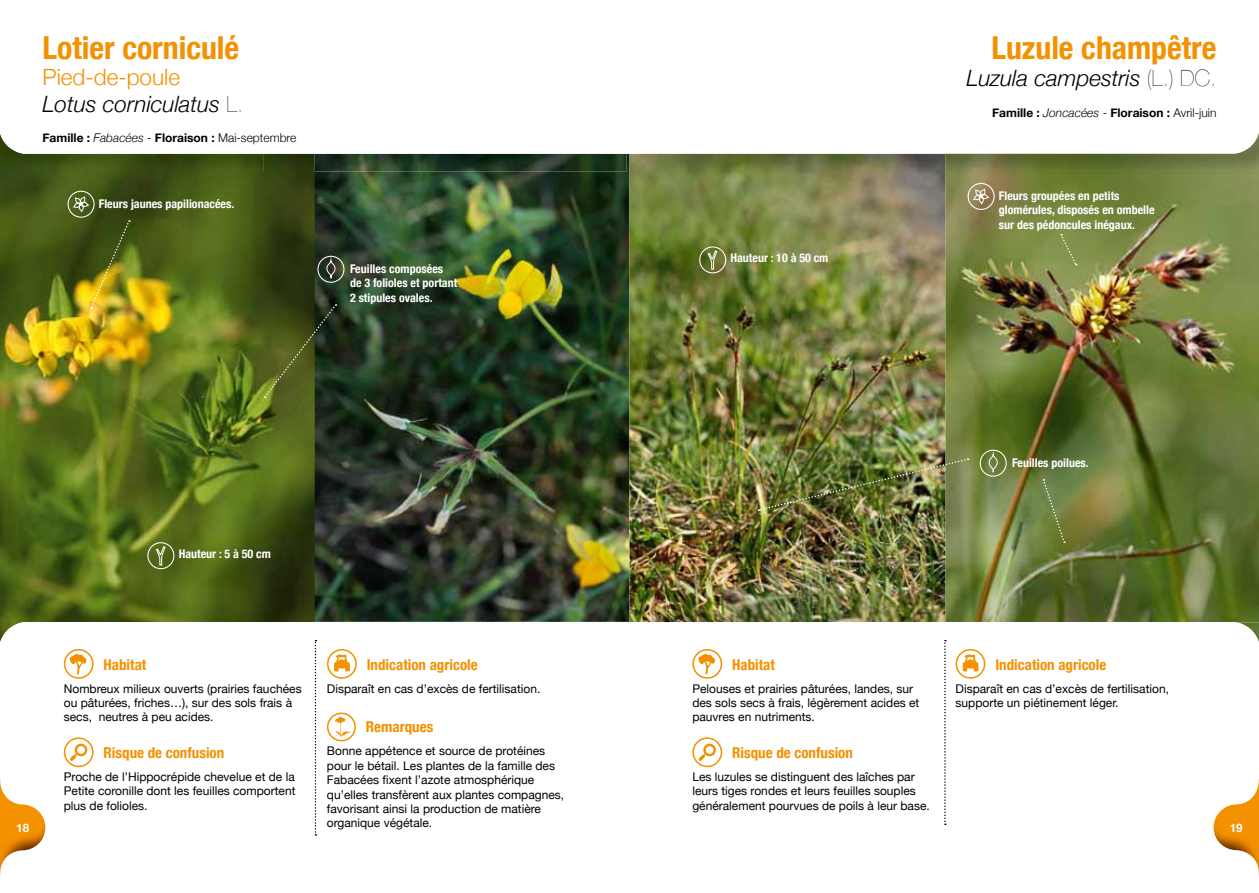
<style>
.page{position:relative;width:1259px;height:893px;background:#fff}
.page>*{position:absolute;margin:0;border:0;box-sizing:border-box;transform-origin:0 0}
.t1{font:700 condensed 31.8px "Helvetica Neue";color:#f39100}
.t2{font:italic 300 22.5px/27px "Helvetica Neue";color:#000}
.t3{font:700 condensed 15px "Helvetica Neue";color:#f39100}
.t4{font:12px/14.4px "Helvetica Neue";color:#000}
.t5{font:700 condensed 12px/14.4px "Helvetica Neue";color:#fff}
.t6{font:700 12px "Helvetica Neue";color:#000}
.t7{font:700 11.7px "Helvetica Neue";color:#fff}
.s1{font-style:normal;color:#f39100}
.s2{font-weight:200;font-style:normal}
.s3{font-weight:300;font-style:italic}
.s4{font-weight:300}
</style>
<div class="page">
<img style="left:0;top:172px;width:315px;height:450px">
<img style="left:315px;top:154px;width:629px;height:468px">
<img style="left:315px;top:621px;width:311px;height:1px">
<svg style="left:0;top:622px;width:357px;height:214px"></svg>
<img style="left:0;top:154px;width:263px;height:18px">
<img style="left:263px;top:154px;width:363px;height:18px">
<svg style="left:0;top:134px;width:629px;height:20px"></svg>
<div style="left:147px;top:542px;width:27px;height:27px;border:1px solid #fff;border-radius:50%"></div>
<svg style="left:156px;top:546px;width:10px;height:20px"></svg>
<svg style="left:72px;top:196px;width:18px;height:17px"></svg>
<div style="left:68px;top:191px;width:27px;height:27px;border:1px solid #fff;border-radius:50%"></div>
<svg style="left:326px;top:260px;width:10px;height:19px"></svg>
<div style="left:317px;top:256px;width:27px;height:27px;border:1px solid #fff;border-radius:50%"></div>
<div style="left:64px;top:649px;width:30px;height:30px;border:2px solid #f39100;border-radius:50%"></div>
<svg style="left:70px;top:653px;width:16px;height:21px"></svg>
<svg style="left:70px;top:744px;width:17px;height:17px"></svg>
<div style="left:64px;top:737px;width:30px;height:30px;border:2px solid #f39100;border-radius:50%"></div>
<svg style="left:334px;top:654px;width:16px;height:18px"></svg>
<div style="left:327px;top:649px;width:30px;height:30px;border:2px solid #f39100;border-radius:50%"></div>
<div style="left:327px;top:712px;width:29px;height:29px;border:2px solid #f39100;border-radius:50%"></div>
<svg style="left:335px;top:717px;width:15px;height:20px"></svg>
<img style="left:0;top:778px;width:45px;height:98px">
<img style="left:944px;top:154px;width:315px;height:468px">
<img style="left:630px;top:154px;width:315px;height:19px">
<svg style="left:629px;top:133px;width:630px;height:21px"></svg>
<div style="left:699px;top:246px;width:27px;height:27px;border:1px solid #fff;border-radius:50%"></div>
<svg style="left:707px;top:251px;width:11px;height:19px"></svg>
<svg style="left:972px;top:188px;width:18px;height:17px"></svg>
<div style="left:967px;top:183px;width:27px;height:27px;border:1px solid #fff;border-radius:50%"></div>
<svg style="left:988px;top:454px;width:10px;height:19px"></svg>
<div style="left:979px;top:450px;width:27px;height:27px;border:1px solid #fff;border-radius:50%"></div>
<svg style="left:315px;top:640px;width:1px;height:196px"></svg>
<svg style="left:944px;top:640px;width:2px;height:185px"></svg>
<img style="left:1213px;top:779px;width:46px;height:97px">
<div style="left:692px;top:649px;width:30px;height:30px;border:2px solid #f39100;border-radius:50%"></div>
<svg style="left:698px;top:653px;width:17px;height:21px"></svg>
<svg style="left:698px;top:744px;width:18px;height:17px"></svg>
<div style="left:692px;top:737px;width:30px;height:30px;border:2px solid #f39100;border-radius:50%"></div>
<svg style="left:962px;top:654px;width:16px;height:18px"></svg>
<div style="left:955px;top:649px;width:30px;height:30px;border:2px solid #f39100;border-radius:50%"></div>
<img style="left:90px;top:220px;width:40px;height:89px">
<svg style="left:263px;top:304px;width:73px;height:94px;background:#3f4c1c"></svg>
<img style="left:758px;top:458px;width:210px;height:54px">
<svg style="left:1042px;top:479px;width:23px;height:64px"></svg>
<svg style="left:1060px;top:234px;width:17px;height:31px"></svg>
<h1 class="t1" style="left:43px;top:28px;width:198px">Lotier corniculé</h1>
<h2 class="t2" style="left:43px;top:63px;width:202px"><span class="s1">Pied-de-poule<br></span>Lotus corniculatus <span class="s2">L.</span></h2>
<p class="t6" style="left:43px;top:131px;width:255px">Famille : <span class="s3">Fabacées</span> <span class="s4">-</span> Floraison : <span class="s4">Mai-septembre</span></p>
<p class="t5" style="left:99px;top:196px;width:137px">Fleurs jaunes papilionacées.</p>
<p class="t5" style="left:350px;top:261px;width:109px">Feuilles composées de 3 folioles et portant<br>2 stipules ovales.</p>
<p class="t5" style="left:179px;top:546px;width:94px">Hauteur : 5 à 50 cm</p>
<p class="t7" style="left:16px;top:821px;width:14px">18</p>
<p class="t3" style="left:104px;top:655px;width:44px">Habitat</p>
<p class="t4" style="left:64px;top:681px;width:239px">Nombreux milieux ouverts (prairies fauchées ou pâturées, friches…), sur des sols frais à secs, neutres à peu acides.</p>
<p class="t3" style="left:104px;top:744px;width:122px">Risque de confusion</p>
<p class="t4" style="left:64px;top:769px;width:233px;text-align:justify">Proche de l’Hippocrépide chevelue et de la Petite coronille dont les feuilles comportent plus de folioles.</p>
<p class="t3" style="left:367px;top:655px;width:112px">Indication agricole</p>
<p class="t4" style="left:327px;top:681px;width:215px">Disparaît en cas d’excès de fertilisation.</p>
<p class="t3" style="left:366px;top:718px;width:69px">Remarques</p>
<p class="t4" style="left:327px;top:744px;width:239px">Bonne appétence et source de protéines pour le bétail. Les plantes de la famille des Fabacées fixent l’azote atmosphérique qu’elles transfèrent aux plantes compagnes, favorisant ainsi la production de matière organique végétale.</p>
<p class="t5" style="left:730px;top:251px;width:99px">Hauteur : 10 à 50 cm</p>
<h1 class="t1" style="left:991px;top:28px;width:227px">Luzule champêtre</h1>
<h2 class="t2" style="left:966px;top:64px;width:251px">Luzula campestris <span class="s2">(L.) DC.</span></h2>
<p class="t6" style="left:992px;top:105px;width:226px">Famille : <span class="s3">Joncacées</span> <span class="s4">-</span> Floraison : <span class="s4">Avril-juin</span></p>
<p class="t5" style="left:999px;top:188px;width:157px">Fleurs groupées en petits glomérules, disposés en ombelle sur des pédoncules inégaux.</p>
<p class="t5" style="left:1012px;top:455px;width:78px">Feuilles poilues.</p>
<p class="t3" style="left:732px;top:655px;width:44px">Habitat</p>
<p class="t4" style="left:692px;top:681px;width:228px">Pelouses et prairies pâturées, landes, sur des sols secs à frais, légèrement acides et pauvres en nutriments.</p>
<p class="t3" style="left:732px;top:744px;width:122px">Risque de confusion</p>
<p class="t4" style="left:692px;top:769px;width:239px">Les luzules se distinguent des laîches par leurs tiges rondes et leurs feuilles souples généralement pourvues de poils à leur base.</p>
<p class="t3" style="left:995px;top:655px;width:112px">Indication agricole</p>
<p class="t4" style="left:955px;top:681px;width:215px">Disparaît en cas d’excès de fertilisation, supporte un piétinement léger.</p>
<p class="t7" style="left:1229px;top:821px;width:14px">19</p>
</div>
